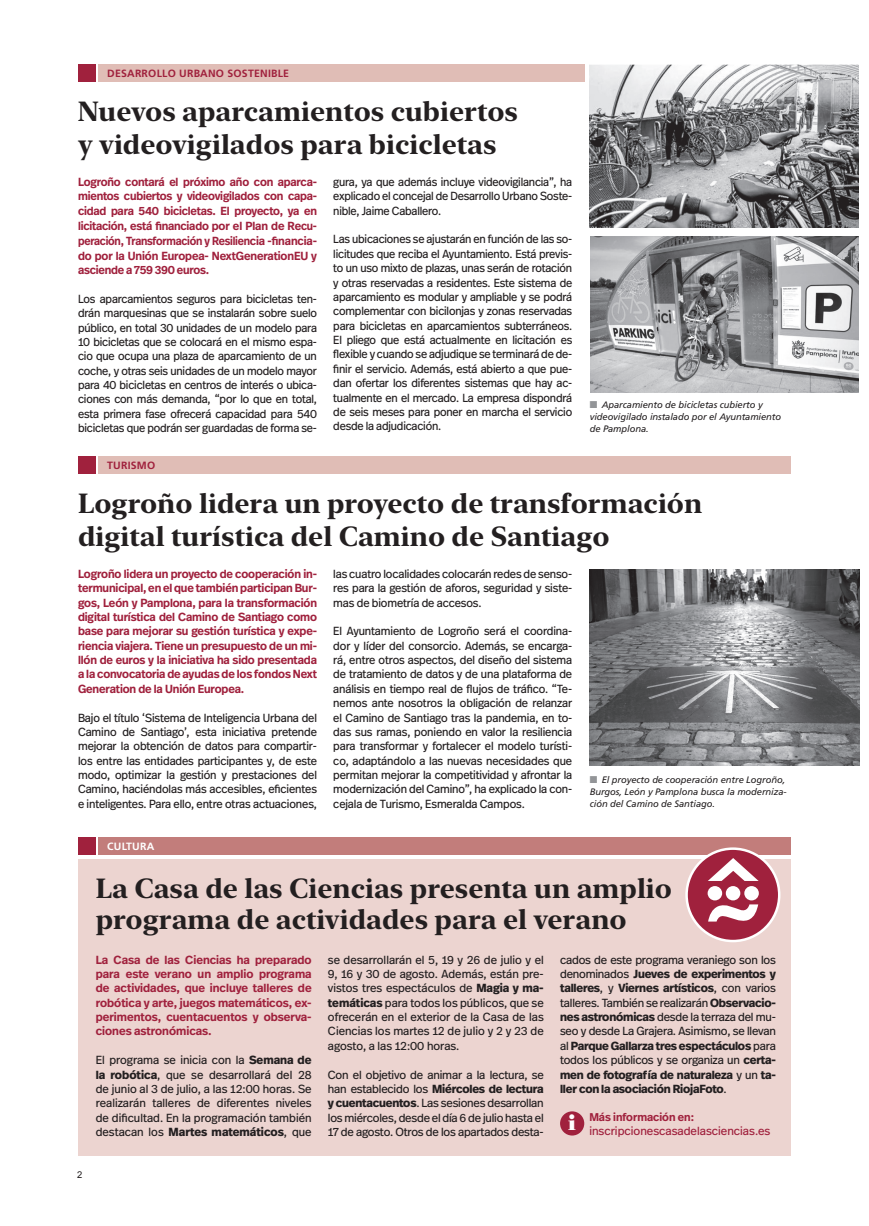
<style>
.page{position:relative;width:869px;height:1226px;background:#fff}
.page>*{position:absolute;margin:0;border:0;box-sizing:border-box;transform-origin:0 0}
.t1{font:700 27.5px/32.5px "New York Large";color:#231f20}
.t2{font:11.75px/14.4px "Real Head Pro";letter-spacing:-.015em;color:#231f20;text-align:justify}
.t3{font:11.75px/14.4px "Real Head Pro";letter-spacing:-.015em;color:#231f20;text-align:justify;scale:.96 1}
.t4{font:600 11.75px/14.4px "Real Head Pro";letter-spacing:-.01em;color:#a0213d;text-align:justify}
.t5{font:600 11.75px/14.6px "Real Head Pro";letter-spacing:-.01em;color:#a0213d;text-align:justify;scale:.96 1}
.t6{font:11.75px "Real Head Pro";color:#a0213d}
.t7{font:600 11.25px "Real Head Pro";color:#a0213d}
.t8{font:700 10.5px "Frutiger LT Std";letter-spacing:.02em;color:#a0213d}
.t9{font:700 10.5px "Frutiger LT Std";letter-spacing:.02em;color:#fff}
.t10{font:italic 9.38px/11.9px "Frutiger LT Std";letter-spacing:-.01em;color:#231f20}
.t11{font:9.38px "Arial";color:#231f20}
.s1{color:#939598}
.s2{font-weight:700}
.s3{font-family:"Bodoni Antiqua T";font-weight:700;font-size:22.5px;color:#fff}
</style>
<div class="page">
<div style="left:98px;top:65px;width:486px;height:17px;background:#e0bdb6"></div>
<div style="left:98px;top:457px;width:692px;height:17px;background:#e0bdb6"></div>
<div style="left:78px;top:859px;width:712px;height:296px;background:#ecd4d0"></div>
<div style="left:78px;top:65px;width:17px;height:17px;background:#a0213d"></div>
<div style="left:78px;top:457px;width:17px;height:17px;background:#a0213d"></div>
<div style="left:98px;top:838px;width:692px;height:17px;background:#c27d7b"></div>
<div style="left:78px;top:838px;width:17px;height:17px;background:#a0213d"></div>
<img style="left:589px;top:65px;width:268px;height:163px">
<img style="left:590px;top:236px;width:267px;height:157px">
<img style="left:589px;top:569px;width:269px;height:197px">
<div style="left:686px;top:849px;width:92px;height:92px;background:#a0213d;border-radius:50%"></div>
<div style="left:685px;top:847px;width:95px;height:95px;border:2px solid #fff;border-radius:50%"></div>
<svg style="left:708px;top:858px;width:50px;height:23px"></svg>
<svg style="left:708px;top:904px;width:49px;height:18px"></svg>
<div style="left:707px;top:886px;width:14px;height:14px;background:#fff;border-radius:50%"></div>
<div style="left:725px;top:886px;width:15px;height:14px;background:#fff;border-radius:50%"></div>
<div style="left:744px;top:886px;width:14px;height:14px;background:#fff;border-radius:50%"></div>
<div style="left:559px;top:1111px;width:25px;height:25px;background:#a0213d;border-radius:50%"></div>
<p class="t8" style="left:107px;top:67px;width:183px">DESARROLLO URBANO SOSTENIBLE</p>
<h1 class="t1" style="left:78px;top:94px;width:441px">Nuevos aparcamientos cubiertos y videovigilados para bicicletas</h1>
<p class="t5" style="left:78px;top:174px;width:250px">Logroño contará el próximo año con aparca&shy;mientos cubiertos y videovigilados con capa&shy;cidad para 540 bicicletas. El proyecto, ya en licitación, está financiado por el Plan de Recu&shy;peración, Transformación y Resiliencia -financia&shy;do por la Unión Europea- NextGenerationEU y asciende a 759 390 euros.</p>
<p class="t3" style="left:78px;top:291px;width:250px">Los aparcamientos seguros para bicicletas ten&shy;drán marquesinas que se instalarán sobre suelo público, en total 30 unidades de un modelo para 10 bicicletas que se colocará en el mismo espa&shy;cio que ocupa una plaza de aparcamiento de un coche, y otras seis unidades de un modelo mayor para 40 bicicletas en centros de interés o ubica&shy;ciones con más demanda, “por lo que en total, esta primera fase ofrecerá capacidad para 540 bicicletas que podrán ser guardadas de forma se-</p>
<p class="t8" style="left:107px;top:459px;width:50px">TURISMO</p>
<p class="t3" style="left:333px;top:174px;width:250px">gura, ya que además incluye videovigilancia”, ha explicado el concejal de Desarrollo Urbano Soste&shy;nible, Jaime Caballero.</p>
<p class="t3" style="left:333px;top:232px;width:250px">Las ubicaciones se ajustarán en función de las so&shy;licitudes que reciba el Ayuntamiento. Está previs&shy;to un uso mixto de plazas, unas serán de rotación y otras reservadas a residentes. Este sistema de aparcamiento es modular y ampliable y se podrá complementar con bicilonjas y zonas reservadas para bicicletas en aparcamientos subterráneos.<br>El pliego que está actualmente en licitación es flexible y cuando se adjudique se terminará de de&shy;finir el servicio. Además, está abierto a que pue&shy;dan ofertar los diferentes sistemas que hay ac&shy;tualmente en el mercado. La empresa dispondrá de seis meses para poner en marcha el servicio desde la adjudicación.</p>
<p class="t10" style="left:589px;top:399px;width:193px"><span class="s1">■</span> Aparcamiento de bicicletas cubierto y videovigilado instalado por el Ayuntamiento de Pamplona.</p>
<h1 class="t1" style="left:78px;top:486px;width:625px">Logroño lidera un proyecto de transformación digital turística del Camino de Santiago</h1>
<p class="t4" style="left:78px;top:566px;width:240px">Logroño lidera un proyecto de cooperación in&shy;termunicipal, en el que también participan Bur&shy;gos, León y Pamplona, para la transformación digital turística del Camino de Santiago como base para mejorar su gestión turística y expe&shy;riencia viajera. Tiene un presupuesto de un mi&shy;llón de euros y la iniciativa ha sido presentada a la convocatoria de ayudas de los fondos Next Generation de la Unión Europea.</p>
<p class="t2" style="left:78px;top:710px;width:240px">Bajo el título ‘Sistema de Inteligencia Urbana del Camino de Santiago’, esta iniciativa pretende mejorar la obtención de datos para compartir&shy;los entre las entidades participantes y, de este modo, optimizar la gestión y prestaciones del Camino, haciéndolas más accesibles, eficientes e inteligentes. Para ello, entre otras actuaciones,</p>
<p class="t9" style="left:107px;top:840px;width:49px">CULTURA</p>
<p class="t2" style="left:333px;top:566px;width:240px">las cuatro localidades colocarán redes de senso&shy;res para la gestión de aforos, seguridad y siste&shy;mas de biometría de accesos.</p>
<p class="t2" style="left:333px;top:624px;width:240px">El Ayuntamiento de Logroño será el coordina&shy;dor y líder del consorcio. Además, se encarga&shy;rá, entre otros aspectos, del diseño del sistema de tratamiento de datos y de una plataforma de análisis en tiempo real de flujos de tráfico. “Te&shy;nemos ante nosotros la obligación de relanzar el Camino de Santiago tras la pandemia, en to&shy;das sus ramas, poniendo en valor la resiliencia para transformar y fortalecer el modelo turísti&shy;co, adaptándolo a las nuevas necesidades que permitan mejorar la competitividad y afrontar la modernización del Camino”, ha explicado la con&shy;cejala de Turismo, Esmeralda Campos.</p>
<p class="t10" style="left:589px;top:774px;width:198px"><span class="s1">■</span> El proyecto de cooperación entre Logroño,<br>Burgos, León y Pamplona busca la moderniza&shy;ción del Camino de Santiago.</p>
<h1 class="t1" style="left:96px;top:871px;width:577px;line-height:31.2px">La Casa de las Ciencias presenta un amplio programa de actividades para el verano</h1>
<p class="t11" style="left:77px;top:1168px;width:7px">2</p>
<p class="t4" style="left:96px;top:952px;width:217px">La Casa de las Ciencias ha preparado para este verano un amplio programa de actividades, que incluye talleres de robótica y arte, juegos matemáticos, ex&shy;perimentos, cuentacuentos y observa&shy;ciones astronómicas.</p>
<p class="t2" style="left:96px;top:1053px;width:217px">El programa se inicia con la <span class="s2">Semana de la robótica</span>, que se desarrollará del 28 de junio al 3 de julio, a las 12:00 horas. Se realizarán talleres de diferentes niveles de dificultad. En la programación también destacan los <span class="s2">Martes matemáticos</span>, que</p>
<p class="t2" style="left:328px;top:952px;width:217px">se desarrollarán el 5, 19 y 26 de julio y el 9, 16 y 30 de agosto. Además, están pre&shy;vistos tres espectáculos de <span class="s2">Magia y ma&shy;temáticas</span> para todos los públicos, que se ofrecerán en el exterior de la Casa de las Ciencias los martes 12 de julio y 2 y 23 de agosto, a las 12:00 horas.</p>
<p class="t2" style="left:328px;top:1067px;width:217px">Con el objetivo de animar a la lectura, se han establecido los <span class="s2">Miércoles de lectura y cuentacuentos</span>. Las sesiones desarrollan los miércoles, desde el día 6 de julio hasta el 17 de agosto. Otros de los apartados desta-</p>
<p class="t2" style="left:559px;top:952px;width:217px">cados de este programa veraniego son los denominados <span class="s2">Jueves de experimentos y talleres</span>, y <span class="s2">Viernes artísticos</span>, con varios talleres. También se realizarán <span class="s2">Observacio&shy;nes astronómicas</span> desde la terraza del mu&shy;seo y desde La Grajera. Asimismo, se llevan al <span class="s2">Parque Gallarza tres espectáculos</span> para todos los públicos y se organiza un <span class="s2">certa&shy;men de fotografía de naturaleza</span> y un <span class="s2">ta&shy;ller con la asociación RiojaFoto</span>.</p>
<p class="t7" style="left:568px;top:1109px;width:127px"><span class="s3">i</span> Más información en:</p>
<p class="t6" style="left:589px;top:1123px;width:182px">inscripcionescasadelasciencias.es</p>
</div>
